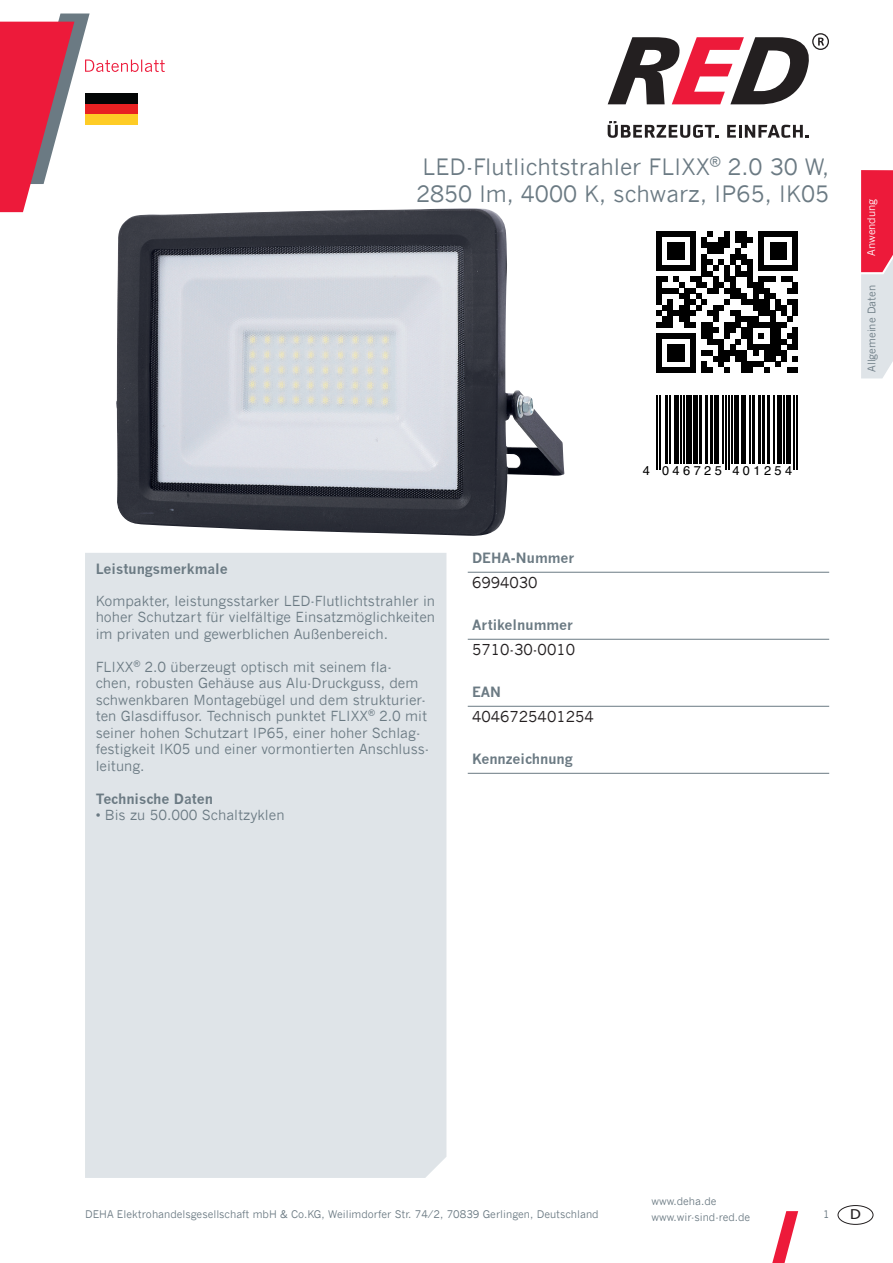
<style>
.page{position:relative;width:893px;height:1263px;background:#fff}
.page>*{position:absolute;margin:0;border:0;box-sizing:border-box;transform-origin:0 0}
.t1{font:22.5px/27px "News Gothic";color:#6b7a83}
.t2{font:15px "News Gothic";color:#231f20}
.t3{font:13.8px/16.5px "News Gothic";color:#6b7a83;text-align:justify}
.t4{font:700 13.8px "News Gothic";color:#6b7a83}
.t5{font:13.5px "Tahoma";color:#231f20;scale:1.17 1}
.t6{font:12.75px "Helvetica";letter-spacing:.27em;color:#000}
.t7{font:10.5px/16.5px "News Gothic";color:#6b7a83}
.t8{font:10.5px "News Gothic";color:#fff}
</style>
<div class="page">
<svg style="left:0;top:14px;width:165px;height:198px"></svg>
<svg style="left:608px;top:121px;width:111px;height:17px"></svg>
<svg style="left:727px;top:125px;width:82px;height:13px"></svg>
<svg style="left:608px;top:33px;width:221px;height:71px"></svg>
<svg style="left:861px;top:170px;width:32px;height:208px;background:#e68496"></svg>
<svg style="left:772px;top:1211px;width:26px;height:52px"></svg>
<div style="left:838px;top:1205px;width:35px;height:19px;border:1px solid #231f20;border-radius:50%"></div>
<div style="left:85px;top:553px;width:361px;height:625px;background:#dfe4e8"></div>
<div style="left:85px;top:94px;width:52px;height:31px;background:#030505"></div>
<div style="left:85px;top:104px;width:52px;height:21px;background:#e82122"></div>
<div style="left:85px;top:114px;width:52px;height:11px;background:#fecc26"></div>
<img style="left:115px;top:208px;width:449px;height:328px">
<svg style="left:656px;top:231px;width:142px;height:142px"></svg>
<hr style="left:656px;top:395px;width:2px;height:75px;background:#000">
<hr style="left:659px;top:395px;width:2px;height:75px;background:#000">
<hr style="left:665px;top:395px;width:3px;height:68px;background:#000">
<hr style="left:669px;top:395px;width:2px;height:68px;background:#000">
<hr style="left:674px;top:395px;width:4px;height:68px;background:#000">
<hr style="left:680px;top:395px;width:1px;height:68px;background:#000">
<hr style="left:683px;top:395px;width:1px;height:68px;background:#000">
<div style="left:686px;top:395px;width:6px;height:68px;background:#000"></div>
<div style="left:693px;top:395px;width:5px;height:68px;background:#000"></div>
<hr style="left:699px;top:395px;width:3px;height:68px;background:#000">
<hr style="left:705px;top:395px;width:3px;height:68px;background:#000">
<hr style="left:710px;top:395px;width:3px;height:68px;background:#000">
<div style="left:714px;top:395px;width:5px;height:68px;background:#000"></div>
<hr style="left:722px;top:395px;width:1px;height:68px;background:#000">
<hr style="left:725px;top:395px;width:1px;height:75px;background:#000">
<hr style="left:728px;top:395px;width:1px;height:75px;background:#000">
<hr style="left:731px;top:395px;width:1px;height:68px;background:#000">
<hr style="left:734px;top:395px;width:4px;height:68px;background:#000">
<div style="left:741px;top:395px;width:5px;height:68px;background:#000"></div>
<hr style="left:749px;top:395px;width:1px;height:68px;background:#000">
<hr style="left:752px;top:395px;width:3px;height:68px;background:#000">
<hr style="left:758px;top:395px;width:3px;height:68px;background:#000">
<hr style="left:762px;top:395px;width:3px;height:68px;background:#000">
<hr style="left:767px;top:395px;width:3px;height:68px;background:#000">
<hr style="left:773px;top:395px;width:1px;height:68px;background:#000">
<div style="left:777px;top:395px;width:5px;height:68px;background:#000"></div>
<hr style="left:783px;top:395px;width:2px;height:68px;background:#000">
<div style="left:786px;top:395px;width:5px;height:68px;background:#000"></div>
<hr style="left:794px;top:395px;width:1px;height:75px;background:#000">
<hr style="left:797px;top:395px;width:1px;height:75px;background:#000">
<hr style="left:468px;top:572px;width:361px;height:1px;background:#6b7a83">
<hr style="left:468px;top:639px;width:361px;height:1px;background:#6b7a83">
<hr style="left:468px;top:706px;width:361px;height:1px;background:#6b7a83">
<hr style="left:468px;top:773px;width:361px;height:1px;background:#6b7a83">
<h1 class="t1" style="left:416px;top:153px;width:415px">LED-Flutlichtstrahler FLIXX<sup>®</sup> 2.0 30 W,<br>2850 lm, 4000 K, schwarz, IP65, IK05</h1>
<p class="t4" style="left:96px;top:560px;width:134px">Leistungsmerkmale</p>
<p class="t3" style="left:96px;top:592px;width:341px">Kompakter, leistungsstarker LED-Flutlichtstrahler in hoher Schutzart für vielfältige Einsatzmöglichkeiten im privaten und gewerblichen Außenbereich.</p>
<p class="t3" style="left:96px;top:658px;width:335px;text-align:left">FLIXX<sup>®</sup> 2.0 überzeugt optisch mit seinem fla&shy;chen, robusten Gehäuse aus Alu-Druckguss, dem schwenkbaren Montagebügel und dem strukturier&shy;ten Glasdiffusor. Technisch punktet FLIXX<sup>®</sup> 2.0 mit seiner hohen Schutzart IP65, einer hoher Schlag&shy;festigkeit IK05 und einer vormontierten Anschluss&shy;leitung.</p>
<p class="t4" style="left:96px;top:790px;width:119px">Technische Daten</p>
<p class="t3" style="left:96px;top:807px;width:190px">• Bis zu 50.000 Schaltzyklen</p>
<p class="t4" style="left:472px;top:550px;width:104px">DEHA-Nummer</p>
<p class="t2" style="left:472px;top:574px;width:67px">6994030</p>
<p class="t4" style="left:472px;top:617px;width:102px">Artikelnummer</p>
<p class="t2" style="left:472px;top:641px;width:105px">5710-30-0010</p>
<p class="t4" style="left:472px;top:684px;width:31px">EAN</p>
<p class="t2" style="left:472px;top:708px;width:123px">4046725401254</p>
<p class="t4" style="left:472px;top:751px;width:102px">Kennzeichnung</p>
<p class="t6" style="left:643px;top:461px;width:151px">4 046725 401254</p>
<p class="t8" style="left:865px;top:256px;width:59px;rotate:-90deg">Anwendung</p>
<p class="t7" style="left:863px;top:372px;width:89px;rotate:-90deg">Allgemeine Daten</p>
<p class="t7" style="left:651px;top:1192px;width:100px">www.deha.de www.wir-sind-red.de</p>
<p class="t7" style="left:85px;top:1206px;width:515px">DEHA Elektrohandelsgesellschaft mbH &amp; Co.KG, Weilimdorfer Str. 74/2, 70839 Gerlingen, Deutschland</p>
<p class="t7" style="left:823px;top:1206px;width:8px">1</p>
<p class="t5" style="left:850px;top:1205px;width:11px">D</p>
</div>
